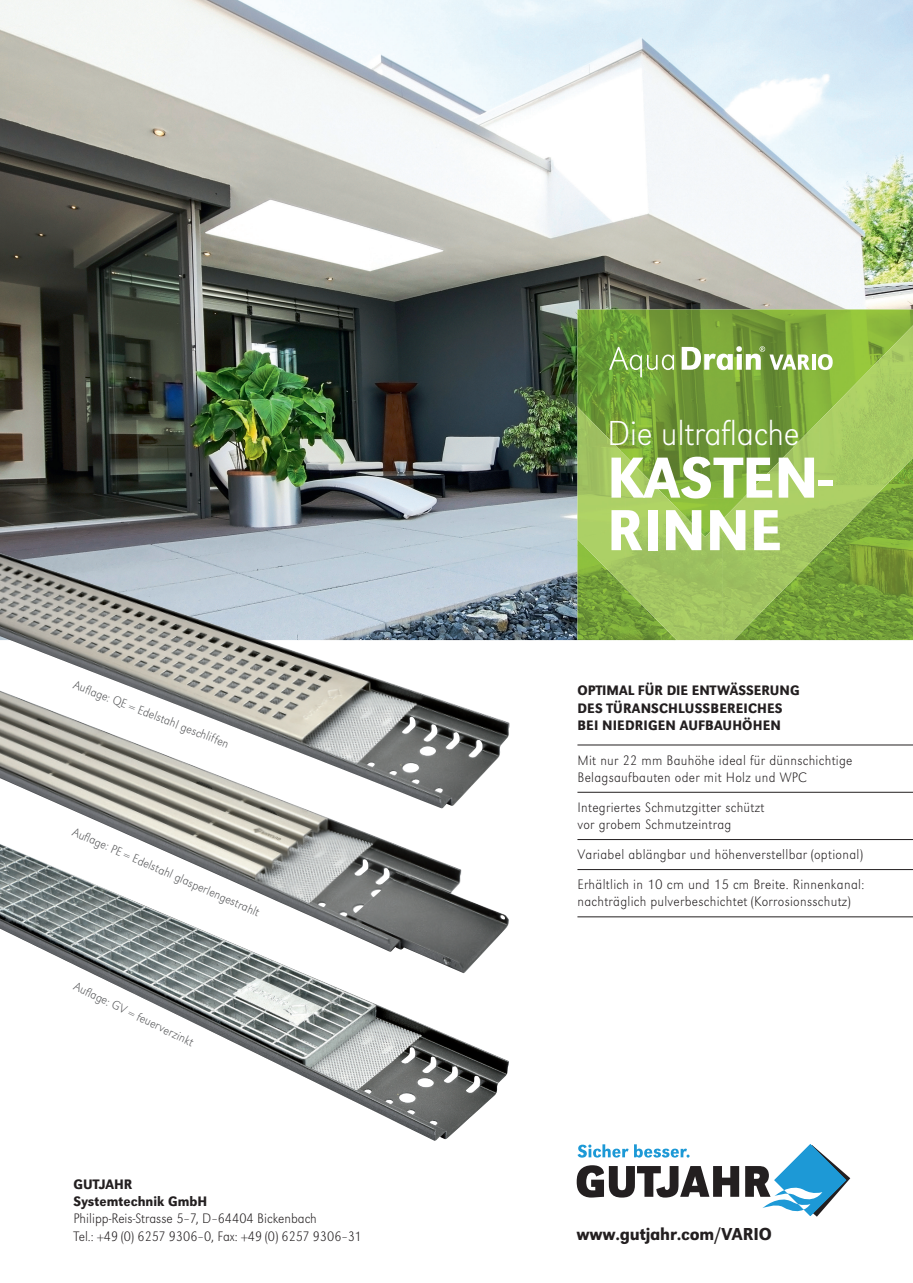
<style>
.page{position:relative;width:913px;height:1283px;background:#fff}
.page>*{position:absolute;margin:0;border:0;box-sizing:border-box;transform-origin:0 0}
.t1{font:60px/52.5px "URW Grotesk T Medi Narr";color:#fff}
.t2{font:36px "URW Grotesk T Extr Ligh Narr";letter-spacing:-.01em;color:#fff}
.t3{font:18px "URW Grotesk T Medi Narr";letter-spacing:-.01em;color:#231f20}
.t4{font:14.25px/17.2px "URW Grotesk T Extr Ligh Narr";letter-spacing:.02em;color:#231f20}
.t5{font:14.25px/17.2px "URW Grotesk T Medi Narr";letter-spacing:.005em;color:#231f20}
.t6{font:14.25px/17.2px "URW Grotesk T Extr Ligh Narr";color:#231f20}
.t7{font:12.75px "URW Grotesk T Extr Ligh Narr";color:#57585a}
.s1{font-family:"URW Grotesk";font-weight:300;font-stretch:expanded}
</style>
<div class="page">
<img style="left:0;top:0;width:912px;height:640px">
<svg style="left:576px;top:1165px;width:163px;height:32px"></svg>
<svg style="left:745px;top:1144px;width:105px;height:72px"></svg>
<svg style="left:577px;top:1144px;width:51px;height:13px"></svg>
<svg style="left:634px;top:1144px;width:55px;height:13px"></svg>
<svg style="left:676px;top:640px;width:57px;height:1px"></svg>
<img style="left:68px;top:808px;width:375px;height:34px">
<img style="left:0;top:552px;width:509px;height:256px">
<img style="left:0;top:842px;width:509px;height:299px">
<img style="left:577px;top:309px;width:335px;height:94px">
<img style="left:577px;top:403px;width:242px;height:48px">
<img style="left:867px;top:534px;width:45px;height:106px">
<img style="left:626px;top:451px;width:144px;height:47px">
<img style="left:819px;top:534px;width:48px;height:106px">
<img style="left:674px;top:498px;width:48px;height:7px">
<img style="left:771px;top:602px;width:48px;height:38px">
<img style="left:577px;top:588px;width:96px;height:52px">
<img style="left:819px;top:322px;width:93px;height:212px">
<img style="left:770px;top:420px;width:49px;height:182px">
<img style="left:577px;top:407px;width:49px;height:181px">
<img style="left:722px;top:470px;width:49px;height:170px">
<img style="left:625px;top:455px;width:49px;height:183px">
<img style="left:673px;top:505px;width:49px;height:135px">
<img style="left:819px;top:534px;width:19px;height:19px">
<svg style="left:609px;top:347px;width:32px;height:30px"></svg>
<svg style="left:647px;top:354px;width:27px;height:16px"></svg>
<svg style="left:811px;top:354px;width:4px;height:16px"></svg>
<svg style="left:817px;top:354px;width:15px;height:16px"></svg>
<svg style="left:681px;top:346px;width:128px;height:24px"></svg>
<hr style="left:577px;top:744px;width:335px;height:1px;background:#231f20">
<hr style="left:577px;top:791px;width:335px;height:1px;background:#231f20">
<hr style="left:577px;top:839px;width:335px;height:1px;background:#231f20">
<hr style="left:577px;top:869px;width:335px;height:1px;background:#231f20">
<hr style="left:577px;top:916px;width:335px;height:1px;background:#231f20">
<p class="t7" style="left:76px;top:677px;width:167px;rotate:21deg">Aufl age: QE = Edelstahl geschliffen</p>
<p class="t7" style="left:76px;top:824px;width:205px;rotate:24deg">Aufl age: PE = Edelstahl glasperlengestrahlt</p>
<p class="t7" style="left:78px;top:978px;width:133px;rotate:26deg">Aufl age: GV = feuerverzinkt</p>
<p class="t5" style="left:74px;top:1175px;width:135px">GUTJAHR<br>Systemtechnik GmbH</p>
<p class="t6" style="left:74px;top:1209px;width:289px">Philipp-Reis-Strasse 5–7, D–64404 Bickenbach<br>Tel.: +49 (0) 6257 9306–0, Fax: +49 (0) 6257 9306–31</p>
<h2 class="t2" style="left:607px;top:413px;width:194px">Die ultraflache</h2>
<h1 class="t1" style="left:607px;top:451px;width:227px">KASTEN-<br>RINNE</h1>
<p class="t5" style="left:577px;top:682px;width:224px">OPTIMAL FÜR DIE ENTWÄSSERUNG<br>DES TÜRANSCHLUSSBEREICHES<br>BEI NIEDRIGEN AUFBAUHÖHEN</p>
<p class="t4" style="left:577px;top:751px;width:276px">Mit nur 22 mm Bauhöhe ideal für dünnschichtige<br>Belagsaufbauten oder mit Holz und WPC</p>
<p class="t4" style="left:577px;top:798px;width:188px">Integriertes Schmutzgitter schützt vor grobem Schmutzeintrag</p>
<p class="t4" style="left:577px;top:839px;width:288px;line-height:29.8px">Variabel ablängbar und höhenverstellbar (optional)<br>Erhältlich in <span class="s1">10 cm und</span> 1<span class="s1">5</span> cm Breite. Rinnenkanal:</p>
<p class="t4" style="left:577px;top:893px;width:275px">nachträglich pulverbeschichtet (Korrosionsschutz)</p>
<p class="t3" style="left:576px;top:1223px;width:197px">www.gutjahr.com/VARIO</p>
</div>
